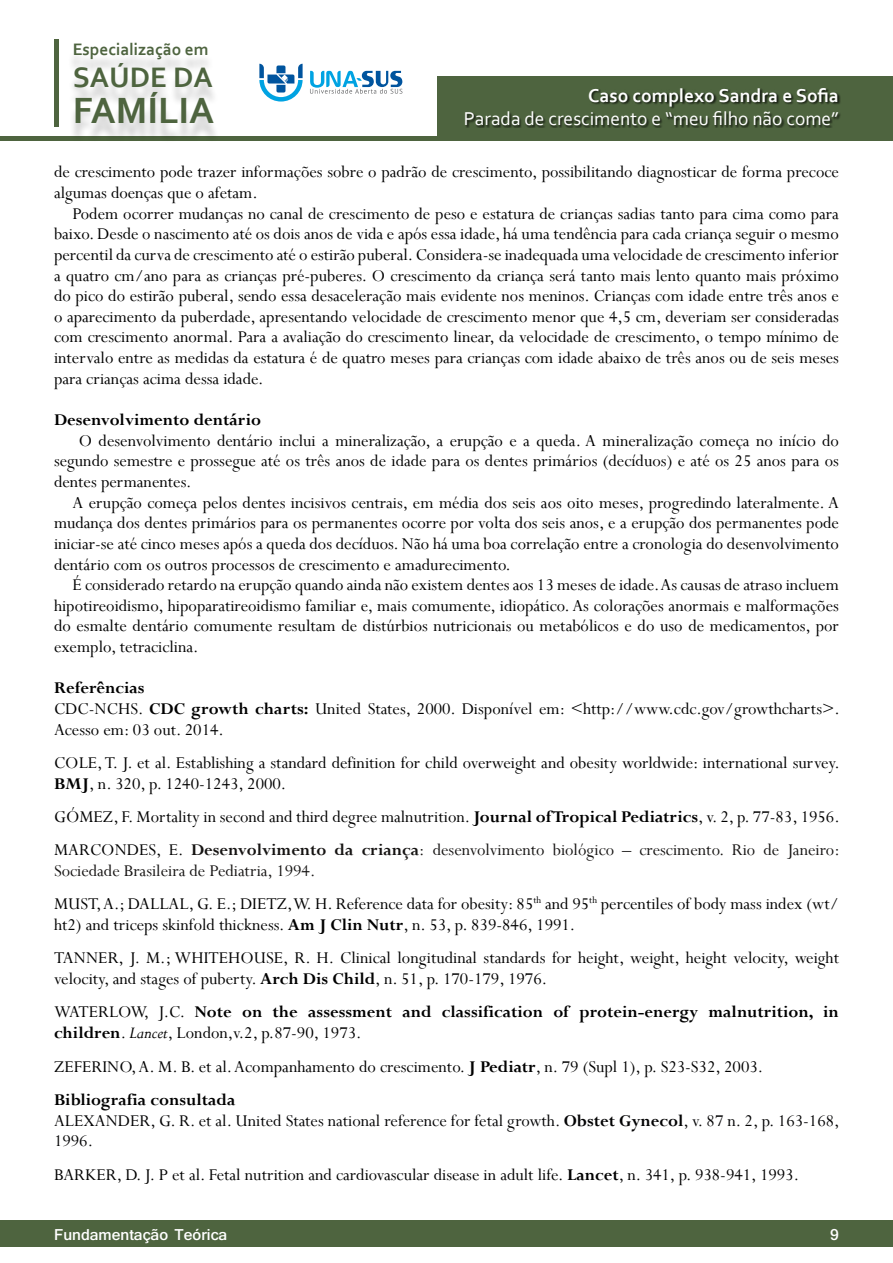
<style>
.page{position:relative;width:893px;height:1263px;background:#fff}
.page>*{position:absolute;margin:0;border:0;box-sizing:border-box;transform-origin:0 0}
.t1{font:700 38.25px "Corbel";color:#4e643f}
.t2{font:700 29.55px "Corbel";color:#4e643f}
.t3{font:19.5px "Corbel";color:#fff}
.t4{font:700 19.5px "Corbel";color:#fff}
.t5{font:18.3px/20.7px "Perpetua";color:#000}
.t6{font:700 18.3px/20.7px "Perpetua";color:#000}
.t7{font:18.3px/20.7px "Perpetua";color:#030304}
.t8{font:700 17.4px "Corbel";color:#4e643f}
.t9{font:700 16.5px "Shruti";color:#fff}
.s1{font-weight:400}
.s2{font-weight:700}
.s3{font-weight:700;color:#161413}
.s4{color:#161413}
.s5{font-style:italic}
</style>
<div class="page">
<div style="left:0;top:1220px;width:893px;height:27px;background:#4e643f"></div>
<hr style="left:0;top:136px;width:893px;height:4px;background:#4e643f">
<div style="left:438px;top:77px;width:455px;height:63px;background:#4e643f"></div>
<div style="left:465px;top:88px;width:377px;height:40px;background:#000;opacity:.75"></div>
<div style="left:54px;top:39px;width:5px;height:87px;background:#4e643f"></div>
<div style="left:67px;top:49px;width:153px;height:94px;background:#000;opacity:.2"></div>
<svg style="left:259px;top:64px;width:44px;height:38px"></svg>
<svg style="left:310px;top:71px;width:92px;height:23px"></svg>
<p class="t8" style="left:73px;top:38px;width:137px">Especialização em</p>
<h2 class="t2" style="left:73px;top:58px;width:142px">SAÚDE DA</h2>
<h1 class="t1" style="left:73px;top:87px;width:143px">FAMÍLIA</h1>
<p class="t4" style="left:588px;top:84px;width:252px">Caso complexo Sandra e Sofia</p>
<p class="t3" style="left:464px;top:107px;width:377px">Parada de crescimento e “meu filho não come”</p>
<p class="t5" style="left:54px;top:161px;width:786px">de crescimento pode trazer informações sobre o padrão de crescimento, possibilitando diagnosticar de forma precoce algumas doenças que o afetam.</p>
<p class="t5" style="left:54px;top:203px;width:786px;text-align:justify;text-indent:18px">Podem ocorrer mudanças no canal de crescimento de peso e estatura de crianças sadias tanto para cima como para baixo. Desde o nascimento até os dois anos de vida e após essa idade, há uma tendência para cada criança seguir o mesmo percentil da curva de crescimento até o estirão puberal. Considera-se inadequada uma velocidade de crescimento inferior a quatro cm/ano para as crianças pré-puberes. O crescimento da criança será tanto mais lento quanto mais próximo do pico do estirão puberal, sendo essa desaceleração mais evidente nos meninos. Crianças com idade entre três anos e o aparecimento da puberdade, apresentando velocidade de crescimento menor que 4,5 cm, deveriam ser consideradas com crescimento anormal. Para a avaliação do crescimento linear, da velocidade de crescimento, o tempo mínimo de intervalo entre as medidas da estatura é de quatro meses para crianças com idade abaixo de três anos ou de seis meses para crianças acima dessa idade.</p>
<p class="t6" style="left:54px;top:409px;width:209px">Desenvolvimento dentário</p>
<p class="t5" style="left:54px;top:430px;width:786px;text-align:justify;text-indent:25px">O desenvolvimento dentário inclui a mineralização, a erupção e a queda. A mineralização começa no início do segundo semestre e prossegue até os três anos de idade para os dentes primários (decíduos) e até os 25 anos para os dentes permanentes.</p>
<p class="t5" style="left:54px;top:492px;width:786px;text-align:justify;text-indent:18px">A erupção começa pelos dentes incisivos centrais, em média dos seis aos oito meses, progredindo lateralmente. A mudança dos dentes primários para os permanentes ocorre por volta dos seis anos, e a erupção dos permanentes pode iniciar-se até cinco meses após a queda dos decíduos. Não há uma boa correlação entre a cronologia do desenvolvimento dentário com os outros processos de crescimento e amadurecimento.</p>
<p class="t5" style="left:54px;top:574px;width:786px;text-align:justify;text-indent:18px">É considerado retardo na erupção quando ainda não existem dentes aos 13 meses de idade. As causas de atraso incluem hipotireoidismo, hipoparatireoidismo familiar e, mais comumente, idiopático. As colorações anormais e malformações do esmalte dentário comumente resultam de distúrbios nutricionais ou metabólicos e do uso de medicamentos, por exemplo, tetraciclina.</p>
<p class="t6" style="left:54px;top:677px;width:108px">Referências<br><span class="s1">CDC-NCHS.</span> CDC</p>
<p class="t5" style="left:54px;top:698px;width:787px;text-indent:138px"><span class="s2">growth charts:</span> United States, 2000. Disponível em: &lt;http://www.cdc.gov/growthcharts&gt;.<br>Acesso em: 03 out. 2014.</p>
<p class="t5" style="left:54px;top:752px;width:787px">COLE, T. J. et al. Establishing a standard definition for child overweight and obesity worldwide: international survey.<br><span class="s2">BMJ</span>, n. 320, p. 1240-1243, 2000.</p>
<p class="t5" style="left:54px;top:800px;width:787px;line-height:33.5px">GÓMEZ, F. Mortality in second and third degree malnutrition. <span class="s2">Journal of Tropical Pediatrics</span>, v. 2, p. 77-83, 1956.<br>MARCONDES, E. <span class="s3">Desenvolvimento da criança</span><span class="s4">: desenvolvimento biológico – crescimento. Rio de Janeiro:</span></p>
<p class="t5" style="left:54px;top:854px;width:786px;line-height:33.5px"><span class="s4">Sociedade Brasileira de Pediatria, 1994.<br></span>MUST, A.; DALLAL, G. E.; DIETZ, W. H. Reference data for obesity: 85<sup>th</sup> and 95<sup>th</sup> percentiles of body mass index (wt/</p>
<p class="t5" style="left:54px;top:908px;width:786px;line-height:33.5px">ht2) and triceps skinfold thickness. <span class="s2">Am J Clin Nutr</span>, n. 53, p. 839-846, 1991.<br>TANNER, J. M.; WHITEHOUSE, R. H. Clinical longitudinal standards for height, weight, height velocity, weight</p>
<p class="t6" style="left:54px;top:962px;width:786px;line-height:33.5px"><span class="s1">velocity, and stages of puberty.</span> Arch Dis Child<span class="s1">, n. 51, p. 170-179, 1976.<br>WATERLOW, J.C.</span> Note on the assessment and classification of protein-energy malnutrition, in</p>
<p class="t5" style="left:54px;top:1016px;width:711px;line-height:33.5px"><span class="s2">children</span>. <span class="s5">Lancet</span>, London,v.2, p.87-90, 1973.<br>ZEFERINO, A. M. B. et al. Acompanhamento do crescimento. <span class="s2">J Pediatr</span>, n. 79 (Supl 1), p. S23-S32, 2003.<br><span class="s2">Bibliografia consultada</span></p>
<p class="t7" style="left:54px;top:1109px;width:787px">ALEXANDER, G. R. et al. United States national reference for fetal growth. <span class="s2">Obstet Gynecol</span>, v. 87 n. 2, p. 163-168,<br>1996.</p>
<p class="t5" style="left:54px;top:1163px;width:746px">BARKER, D. J. P et al. Fetal nutrition and cardiovascular disease in adult life. <span class="s2">Lancet</span>, n. 341, p. 938-941, 1993.</p>
<p class="t9" style="left:54px;top:1225px;width:175px">Fundamentação Teórica</p>
<p class="t9" style="left:830px;top:1225px;width:10px">9</p>
</div>
